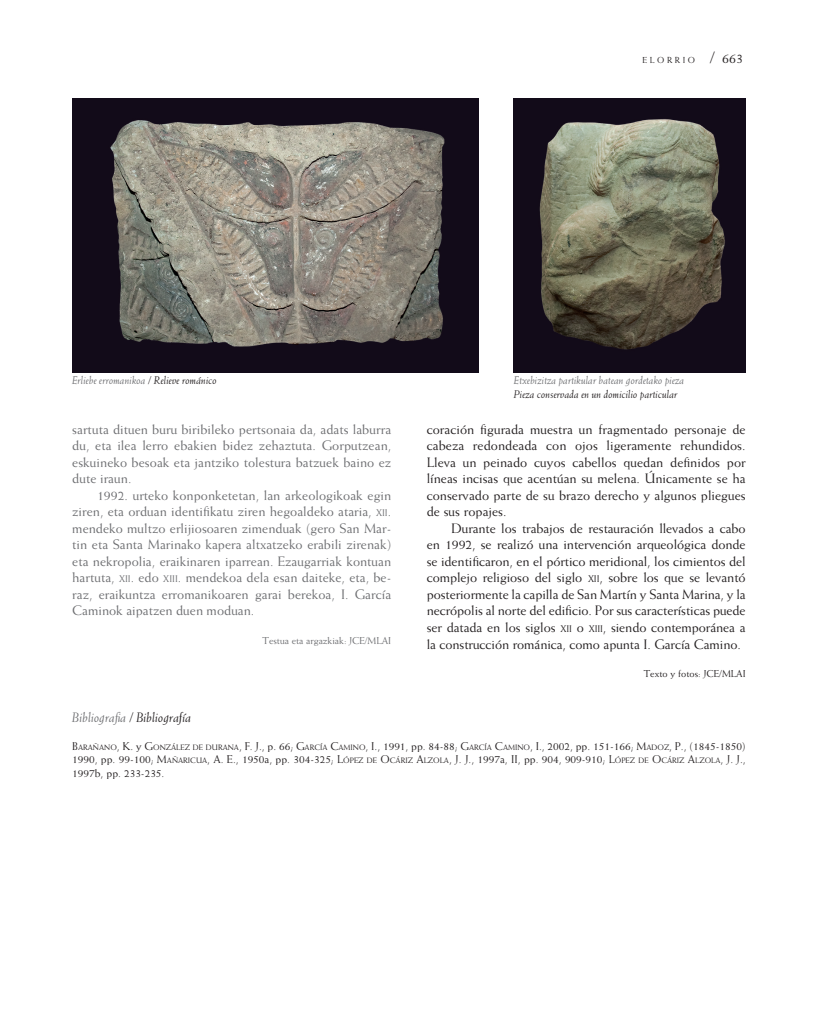
<style>
.page{position:relative;width:818px;height:1013px;background:#fff}
.page>*{position:absolute;margin:0;border:0;box-sizing:border-box;transform-origin:0 0}
.t1{font:13.75px/16.5px "Weiss Std";letter-spacing:-.005em;color:#231f20;text-align:justify}
.t2{font:13.75px/16.5px "Weiss Std";color:#6c6d70;text-align:justify}
.t3{font:italic 13.75px "Weiss Std";color:#231f20}
.t4{font:11.25px/13.5px "Weiss Std";color:#231f20;text-align:justify}
.t5{font:italic 11.25px "Weiss Std";color:#6c6d70}
.t6{font:italic 11.25px "Weiss Std";color:#231f20}
.t7{font:10px "Weiss Std";color:#6c6d70}
.t8{font:10px "Weiss Std";color:#231f20}
.t9{font:8.75px "Weiss Std";letter-spacing:.3em;color:#231f20}
.s1{font-size:16.25px}
.s2{font-size:13.75px}
.s3{color:#231f20}
.s4{font-size:9.62px}
.s5{font-style:inherit}
.s6{color:#6c6d70}
.s7{font-size:7.88px}
</style>
<div class="page">
<img style="left:72px;top:99px;width:406px;height:272px">
<img style="left:514px;top:99px;width:231px;height:273px">
<p class="t9" style="left:642px;top:55px;width:102px">elorrio <span class="s1">/</span> <span class="s2">663</span></p>
<p class="t5" style="left:72px;top:373px;width:146px">Erliebe erromanikoa <span class="s3">/ Relieve románico</span></p>
<p class="t5" style="left:514px;top:373px;width:172px">Etxebizitza partikular batean gordetako pieza</p>
<p class="t6" style="left:514px;top:387px;width:165px">Pieza conservada en un domicilio particular</p>
<p class="t2" style="left:72px;top:421px;width:320px">sartuta dituen buru biribileko pertsonaia da, adats laburra du, eta ilea lerro ebakien bidez zehaztuta. Gorputzean, eskuineko besoak eta jantziko tolestura batzuek baino ez dute iraun.</p>
<p class="t2" style="left:72px;top:487px;width:320px;text-indent:25px">1992. urteko konponketetan, lan arkeologikoak egin ziren, eta orduan identifikatu ziren hegoaldeko ataria, <span class="s4">XII</span><span class="s5">. </span>mendeko multzo erlijiosoaren zimenduak (gero San Mar&shy;tin eta Santa Marinako kapera altxatzeko erabili zirenak) eta nekropolia, eraikinaren iparrean. Ezaugarriak kontuan hartuta, <span class="s4">XII</span><span class="s5">.</span> edo <span class="s4">XIII</span>. mendekoa dela esan daiteke, eta, be&shy;raz, eraikuntza erromanikoaren garai berekoa, I. García Caminok aipatzen duen moduan.</p>
<p class="t7" style="left:262px;top:635px;width:129px">Testua eta argazkiak: JCE/MLAI</p>
<p class="t1" style="left:427px;top:421px;width:320px">coración figurada muestra un fragmentado personaje de cabeza redondeada con ojos ligeramente rehundidos.<br>Lleva un peinado cuyos cabellos quedan definidos por líneas incisas que acentúan su melena. Únicamente se ha conservado parte de su brazo derecho y algunos pliegues de sus ropajes.</p>
<p class="t1" style="left:427px;top:520px;width:320px;text-indent:25px">Durante los trabajos de restauración llevados a cabo en 1992, se realizó una intervención arqueológica donde se identificaron, en el pórtico meridional, los cimientos del complejo religioso del siglo <span class="s4">XII</span>, sobre los que se levantó posteriormente la capilla de San Martín y Santa Marina, y la necrópolis al norte del edificio. Por sus características puede ser datada en los siglos <span class="s4">XII</span> o <span class="s4">XIII</span>, siendo contemporánea a la construcción románica, como apunta I. García Camino.</p>
<p class="t8" style="left:644px;top:668px;width:102px">Texto y fotos: JCE/MLAI</p>
<p class="t3" style="left:72px;top:709px;width:121px"><span class="s6">Bibliografia</span> / Bibliografía</p>
<p class="t4" style="left:72px;top:739px;width:675px"><span class="s5">B</span><span class="s7">ARAÑANO</span><span class="s5">, K</span>. y <span class="s5">G</span><span class="s7">ONZÁLEZ DE DURANA</span><span class="s5">, F. J.,</span> p. <span class="s5">66; G</span><span class="s7">ARCÍA</span> <span class="s5">C</span><span class="s7">AMINO</span><span class="s5">,</span> I.<span class="s5">, 1991,</span> pp. <span class="s5">84-88; G</span><span class="s7">ARCÍA</span> <span class="s5">C</span><span class="s7">AMINO</span><span class="s5">, I</span>.<span class="s5">, 2002,</span> pp. <span class="s5">151-166; M</span><span class="s7">ADOZ</span>, P., (1845-1850)<br>1990, pp. 99-100; <span class="s5">M</span><span class="s7">AÑARICUA</span><span class="s5">, A. E.,</span> 1950a, pp. 304-325; <span class="s5">L</span><span class="s7">ÓPEZ DE</span> <span class="s5">O</span> <span class="s7">CÁRIZ</span> <span class="s5">A</span><span class="s7">LZOLA</span><span class="s5">, J</span>. J., 1997a, II , pp. 904, 909-910; <span class="s5">L</span><span class="s7">ÓPEZ DE</span> <span class="s5">O</span> <span class="s7">CÁRIZ</span> <span class="s5">A</span><span class="s7">LZOLA</span><span class="s5">, J</span>. J., 1997b, pp. 233-235.</p>
</div>
